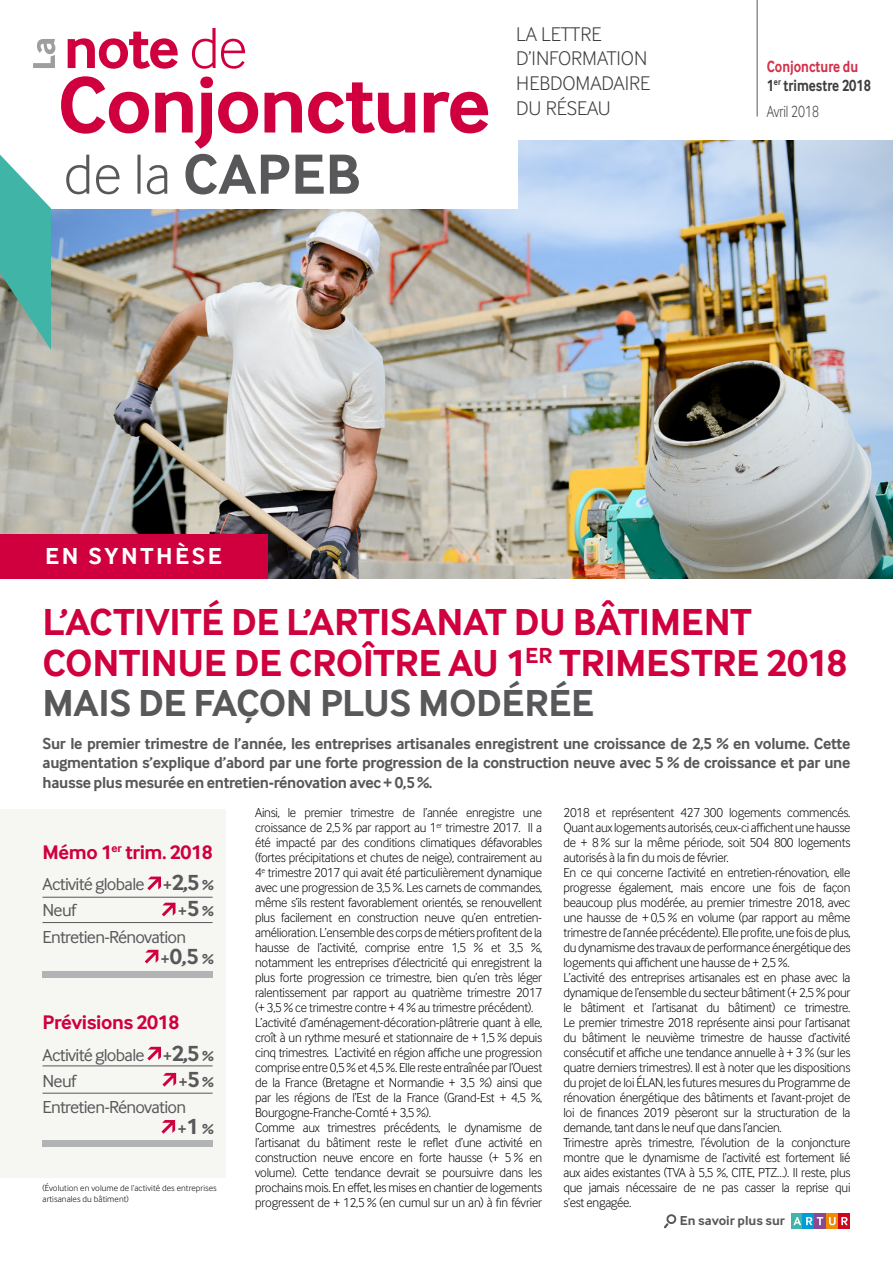
<style>
.page{position:relative;width:893px;height:1263px;background:#fff}
.page>*{position:absolute;margin:0;border:0;box-sizing:border-box;transform-origin:0 0}
.t1{font:700 39px/40.5px "Inter Face";letter-spacing:-.01em;color:#cf003d}
.t2{font:700 24px "Inter Face";letter-spacing:.11em;color:#fff}
.t3{font:700 22.8px "Inter Face";color:#58585a}
.t4{font:300 20.55px/24.6px "Inter Face";color:#3e3d40}
.t5{font:700 20.4px "Inter Face";letter-spacing:-.02em;color:#cf003d}
.t6{font:18px/26.1px "Inter Face";letter-spacing:-.04em;color:#58585a}
.t7{font:700 16.8px/18.9px "Inter Face";color:#3e3d40;scale:.8 1}
.t8{font:300 16.8px "Inter Face";color:#3e3d40;scale:.8 1}
.t9{font:700 16.5px/19.5px "Inter Face";letter-spacing:-.02em;color:#58585a;text-align:justify;scale:.96 1}
.t10{font:700 15px "Inter Face";color:#58585a}
.t11{font:300 13.5px/15px "Inter Face";letter-spacing:-.02em;color:#000;scale:.96 1}
.t12{font:700 13.5px "Inter Face";color:#58585a}
.t13{font:300 9px/10.8px "Inter Face";letter-spacing:.01em;color:#000}
.t14{font:300 7.2px "Inter Face";letter-spacing:.01em;color:#000}
.s1{color:#d33049}
.s2{color:#58585a}
.s3{font-weight:700;font-size:15px}
.s4{font-weight:700;font-size:22.8px}
.s5{font-size:22.8px}
.s6{font-size:15px}
</style>
<div class="page">
<img style="left:0;top:140px;width:893px;height:438px">
<div style="left:0;top:809px;width:225px;height:369px;background:#f6f6f3"></div>
<svg style="left:147px;top:876px;width:14px;height:14px"></svg>
<svg style="left:162px;top:903px;width:14px;height:13px"></svg>
<svg style="left:145px;top:950px;width:13px;height:13px"></svg>
<div style="left:43px;top:971px;width:170px;height:6px;background:#b1b3b4"></div>
<hr style="left:43px;top:922px;width:170px;height:1px;background:#58585a">
<hr style="left:43px;top:897px;width:170px;height:1px;background:#58585a">
<svg style="left:147px;top:1047px;width:14px;height:13px"></svg>
<svg style="left:162px;top:1073px;width:14px;height:13px"></svg>
<svg style="left:161px;top:1120px;width:14px;height:14px"></svg>
<hr style="left:43px;top:1093px;width:170px;height:1px;background:#58585a">
<hr style="left:43px;top:1066px;width:170px;height:1px;background:#58585a">
<div style="left:791px;top:1213px;width:11px;height:16px;background:#40b4a7"></div>
<div style="left:802px;top:1213px;width:12px;height:16px;background:#009cd6"></div>
<div style="left:814px;top:1213px;width:12px;height:16px;background:#894993"></div>
<div style="left:826px;top:1213px;width:12px;height:16px;background:#f08a00"></div>
<div style="left:838px;top:1213px;width:12px;height:16px;background:#cd071e"></div>
<svg style="left:793px;top:1217px;width:55px;height:8px"></svg>
<div style="left:666px;top:1214px;width:10px;height:10px;border:2px solid #58585a;border-radius:50%"></div>
<svg style="left:664px;top:1221px;width:6px;height:8px"></svg>
<hr style="left:757px;top:0;width:1px;height:117px;background:#58585a">
<div style="left:0;top:0;width:517px;height:208px;background:#fff"></div>
<svg style="left:33px;top:39px;width:22px;height:29px"></svg>
<svg style="left:68px;top:28px;width:177px;height:41px"></svg>
<svg style="left:61px;top:76px;width:427px;height:118px"></svg>
<svg style="left:0;top:155px;width:51px;height:195px;background:#6bb8ad"></svg>
<div style="left:0;top:534px;width:268px;height:44px;background:#cf003d"></div>
<div style="left:43px;top:1141px;width:170px;height:6px;background:#b1b3b4"></div>
<h2 class="t2" style="left:45px;top:542px;width:178px">EN SYNTHÈSE</h2>
<h3 class="t4" style="left:516px;top:21px;width:135px">LA LETTRE<br>D’INFORMATION<br>HEBDOMADAIRE<br>DU RÉSEAU</h3>
<p class="t7" style="left:767px;top:57px;width:132px"><span class="s1">Conjoncture du<br></span>1<sup>er</sup> trimestre 2018</p>
<p class="t8" style="left:767px;top:102px;width:67px">Avril 2018</p>
<h1 class="t1" style="left:43px;top:602px;width:807px">L’ACTIVITÉ DE L’ARTISANAT DU BÂTIMENT<br>CONTINUE DE CROÎTRE AU 1<sup>ER</sup> TRIMESTRE 2018<br><span class="s2">MAIS DE FAÇON PLUS MODÉRÉE</span></h1>
<p class="t9" style="left:43px;top:733px;width:843px">Sur le premier trimestre de l’année, les entreprises artisanales enregistrent une croissance de 2,5 % en volume. Cette augmentation s’explique d’abord par une forte progression de la construction neuve avec 5 % de croissance et par une hausse plus mesurée en entretien-rénovation avec + 0,5 %.</p>
<h3 class="t5" style="left:43px;top:840px;width:172px">Mémo 1<sup>er</sup> trim. 2018</h3>
<h3 class="t6" style="left:43px;top:871px;width:173px">Activité globale <span class="s3">+</span> <span class="s4">2,5</span> <span class="s3">%<br></span>Neuf</h3>
<p class="t10" style="left:178px;top:903px;width:37px">+ <span class="s5">5</span> %</p>
<h3 class="t6" style="left:43px;top:923px;width:145px">Entretien-Rénovation</h3>
<h3 class="t3" style="left:161px;top:943px;width:54px"><span class="s6">+</span> 0,5 <span class="s6">%</span></h3>
<h3 class="t5" style="left:43px;top:1011px;width:138px">Prévisions 2018</h3>
<h3 class="t6" style="left:43px;top:1041px;width:173px">Activité globale <span class="s3">+</span> <span class="s4">2,5</span> <span class="s3">%<br></span>Neuf</h3>
<p class="t10" style="left:179px;top:1073px;width:36px">+ <span class="s5">5</span> %</p>
<h3 class="t6" style="left:43px;top:1093px;width:145px">Entretien-Rénovation</h3>
<p class="t10" style="left:178px;top:1120px;width:37px">+ <span class="s5">1</span> %</p>
<p class="t14" style="left:43px;top:1102px;width:38px">du bâtiment)</p>
<p class="t13" style="left:43px;top:1182px;width:176px">(Évolution en volume de l’activité des entreprises artisanales du bâtiment)</p>
<p class="t11" style="left:255px;top:805px;width:301px">Ainsi, le premier trimestre de l’année enregistre une croissance de 2,5 % par rapport au 1<sup>er</sup> trimestre 2017. Il a été impacté par des conditions climatiques défavorables (fortes précipitations et chutes de neige), contrairement au 4<sup>e</sup> trimestre 2017 qui avait été particulièrement dynamique avec une progression de 3,5 %. Les carnets de commandes, même s’ils restent favorablement orientés, se renouvellent plus facilement en construction neuve qu’en entretien&shy;amélioration. L’ensemble des corps de métiers profitent de la hausse de l’activité, comprise entre 1,5 % et 3,5 %, notamment les entreprises d’électricité qui enregistrent la plus forte progression ce trimestre, bien qu’en très léger ralentissement par rapport au quatrième trimestre 2017 (+ 3,5 % ce trimestre contre + 4 % au trimestre précédent).<br>L’activité d’aménagement-décoration-plâtrerie quant à elle, croît à un rythme mesuré et stationnaire de + 1,5 % depuis cinq trimestres. L’activité en région affiche une progression comprise entre 0,5 % et 4,5 %. Elle reste entraînée par l’Ouest de la France (Bretagne et Normandie + 3,5 %) ainsi que par les régions de l’Est de la France (Grand-Est + 4,5 %, Bourgogne-Franche-Comté + 3,5 %).<br>Comme aux trimestres précédents, le dynamisme de l’artisanat du bâtiment reste le reflet d’une activité en construction neuve encore en forte hausse (+ 5 % en volume). Cette tendance devrait se poursuivre dans les prochains mois. En effet, les mises en chantier de logements progressent de + 12,5 % (en cumul sur un an) à fin février</p>
<p class="t11" style="left:563px;top:805px;width:301px">2018 et représentent 427 300 logements commencés.<br>Quant aux logements autorisés, ceux-ci affichent une hausse de + 8 % sur la même période, soit 504 800 logements autorisés à la fin du mois de février.<br>En ce qui concerne l’activité en entretien-rénovation, elle progresse également, mais encore une fois de façon beaucoup plus modérée, au premier trimestre 2018, avec une hausse de + 0,5 % en volume (par rapport au même trimestre de l’année précédente). Elle profite, une fois de plus, du dynamisme des travaux de performance énergétique des logements qui affichent une hausse de + 2,5 %.<br>L’activité des entreprises artisanales est en phase avec la dynamique de l’ensemble du secteur bâtiment (+ 2,5 % pour le bâtiment et l’artisanat du bâtiment) ce trimestre.<br>Le premier trimestre 2018 représente ainsi pour l’artisanat du bâtiment le neuvième trimestre de hausse d’activité consécutif et affiche une tendance annuelle à + 3 % (sur les quatre derniers trimestres). Il est à noter que les dispositions du projet de loi ÉLAN, les futures mesures du Programme de rénovation énergétique des bâtiments et l’avant-projet de loi de finances 2019 pèseront sur la structuration de la demande, tant dans le neuf que dans l’ancien.<br>Trimestre après trimestre, l’évolution de la conjoncture montre que le dynamisme de l’activité est fortement lié aux aides existantes (TVA à 5,5 %, CITE, PTZ…). Il reste, plus que jamais nécessaire de ne pas casser la reprise qui s’est engagée.</p>
<p class="t12" style="left:680px;top:1213px;width:107px">En savoir plus sur</p>
</div>
